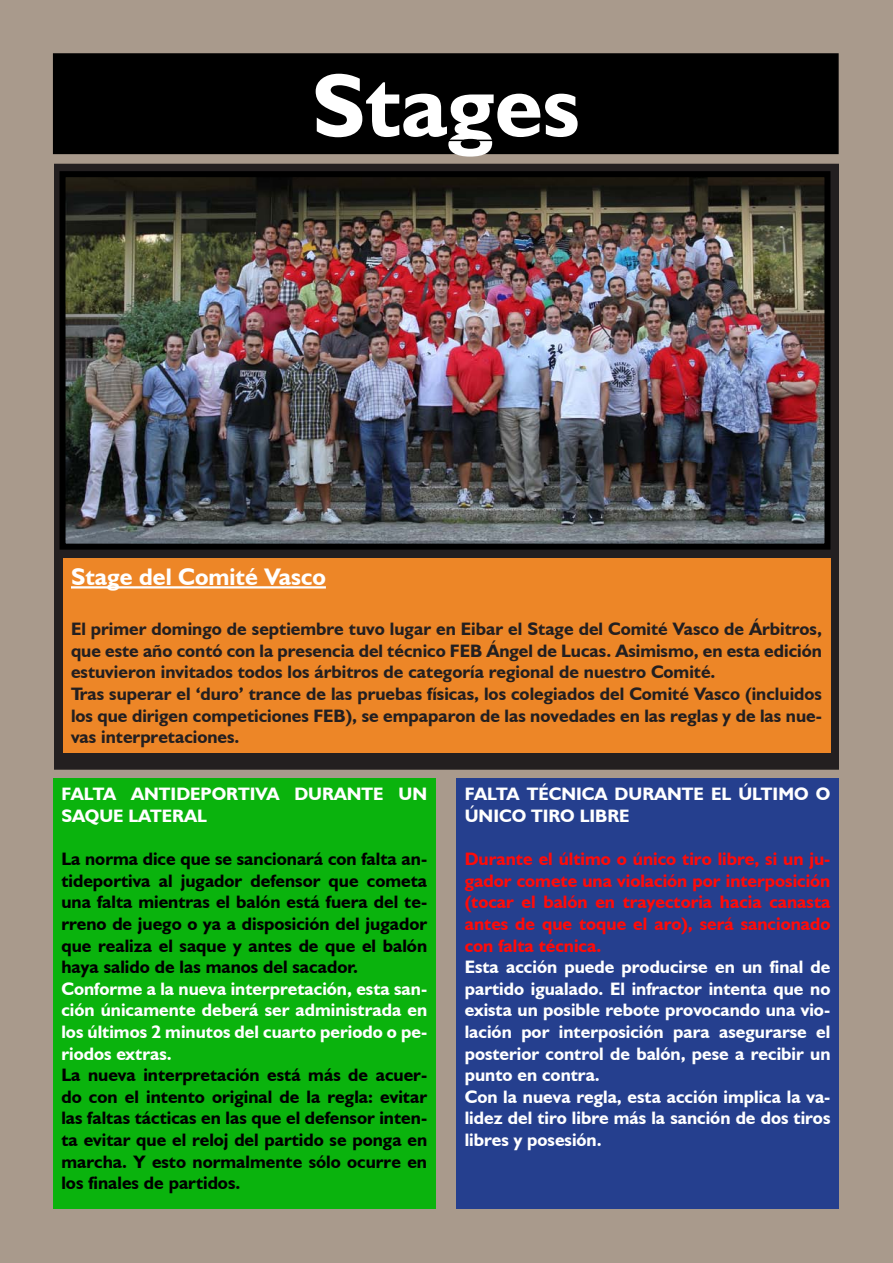
<style>
.page{position:relative;width:893px;height:1263px;background:#a99a8c}
.page>*{position:absolute;margin:0;border:0;box-sizing:border-box;transform-origin:0 0}
.t1{font:700 90px "Humanist 521 BT";color:#fff}
.t2{font:700 24px "Humanist 521 BT";color:#fff}
.t3{font:700 18px/21.6px "Humanist 521 BT";color:#fff;text-align:justify}
.t4{font:700 18px/21.6px "Humanist 521 BT";color:#000;text-align:justify}
.t5{font:700 18px/21.6px "Humanist 521 BT";color:#231f20;text-align:justify}
.t6{font:700 18px/21.6px "Humanist 521 BT";color:#ff0b09;text-align:justify}
</style>
<div class="page">
<div style="left:55px;top:164px;width:783px;height:605px;background:#231f20"></div>
<img style="left:67px;top:178px;width:756px;height:365px">
<div style="left:60px;top:171px;width:770px;height:379px;border:6px solid #000"></div>
<div style="left:63px;top:558px;width:767px;height:195px;background:#ed8627"></div>
<hr style="left:71px;top:586px;width:255px;height:2px;background:#fff">
<div style="left:53px;top:53px;width:786px;height:101px;background:#000;border:2px solid #000"></div>
<div style="left:53px;top:778px;width:383px;height:431px;background:#0ab30d"></div>
<div style="left:456px;top:778px;width:383px;height:431px;background:#253f8e"></div>
<p class="t1" style="left:312px;top:49px;width:270px">Stages</p>
<p class="t2" style="left:71px;top:562px;width:256px">Stage del Comité Vasco</p>
<p class="t5" style="left:71px;top:618px;width:752px">El primer domingo de septiembre tuvo lugar en Eibar el Stage del Comité Vasco de Árbitros, que este año contó con la presencia del técnico FEB Ángel de Lucas. Asimismo, en esta edición estuvieron invitados todos los árbitros de categoría regional de nuestro Comité.</p>
<p class="t5" style="left:71px;top:682px;width:752px">Tras superar el ‘duro’ trance de las pruebas físicas, los colegiados del Comité Vasco (incluidos los que dirigen competiciones FEB), se empaparon de las novedades en las reglas y de las nue&shy;vas interpretaciones.</p>
<p class="t3" style="left:61px;top:783px;width:367px">FALTA ANTIDEPORTIVA DURANTE UN<br>SAQUE LATERAL</p>
<p class="t4" style="left:61px;top:848px;width:367px">La norma dice que se sancionará con falta an&shy;tideportiva al jugador defensor que cometa una falta mientras el balón está fuera del te&shy;rreno de juego o ya a disposición del jugador que realiza el saque y antes de que el balón haya salido de las manos del sacador.</p>
<p class="t3" style="left:61px;top:977px;width:367px">Conforme a la nueva interpretación, esta san&shy;ción únicamente deberá ser administrada en los últimos 2 minutos del cuarto periodo o pe&shy;riodos extras.</p>
<p class="t4" style="left:61px;top:1064px;width:367px">La nueva interpretación está más de acuer&shy;do con el intento original de la regla: evitar las faltas tácticas en las que el defensor inten&shy;ta evitar que el reloj del partido se ponga en marcha. Y esto normalmente sólo ocurre en los finales de partidos.</p>
<p class="t3" style="left:465px;top:783px;width:367px">FALTA TÉCNICA DURANTE EL ÚLTIMO O<br>ÚNICO TIRO LIBRE</p>
<p class="t6" style="left:465px;top:848px;width:367px">Durante el último o único tiro libre, si un ju&shy;gador comete una violación por interposición (tocar el balón en trayectoria hacia canasta antes de que toque el aro), será sancionado con falta técnica.</p>
<p class="t3" style="left:465px;top:956px;width:367px">Esta acción puede producirse en un final de partido igualado. El infractor intenta que no exista un posible rebote provocando una vio&shy;lación por interposición para asegurarse el posterior control de balón, pese a recibir un punto en contra.</p>
<p class="t3" style="left:465px;top:1085px;width:367px">Con la nueva regla, esta acción implica la va&shy;lidez del tiro libre más la sanción de dos tiros libres y posesión.</p>
</div>
